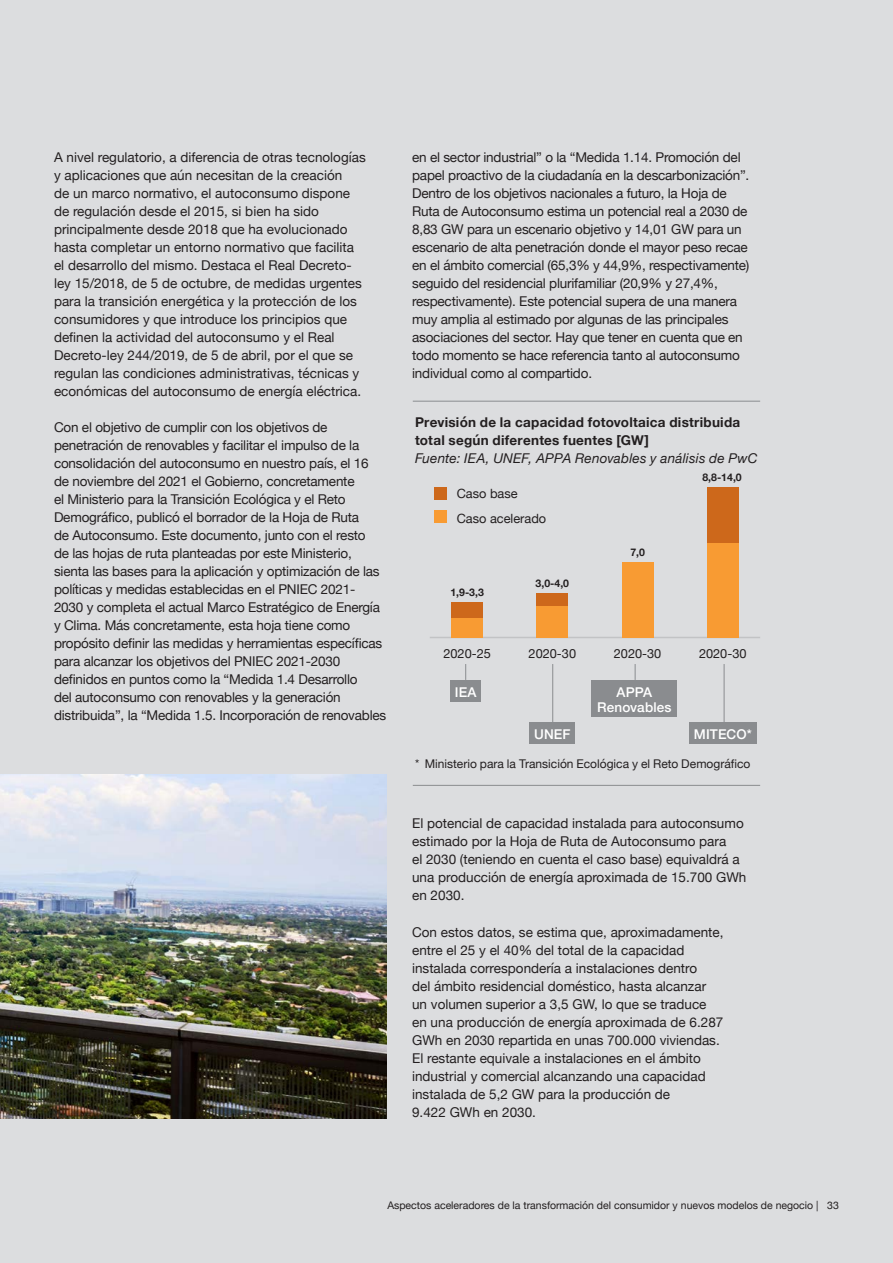
<style>
.page{position:relative;width:893px;height:1263px;background:#dcdddf}
.page>*{position:absolute;margin:0;border:0;box-sizing:border-box;transform-origin:0 0}
.Texto_ok{font:13.5px/18px "Helvetica Neue";letter-spacing:-.015em;color:#231f20}
.t1{font:700 13.5px/18px "Helvetica Neue";letter-spacing:.02em;color:#231f20}
.t2{font:500 13.5px/15px "Helvetica Neue";letter-spacing:.01em;color:#fff;text-align:center}
.t3{font:12.75px "Helvetica Neue";color:#231f20}
.t4{font:12px "Helvetica Neue";color:#231f20}
.t5{font:10.5px "Helvetica Neue";color:#231f20}
.t6{font:700 10.5px "Helvetica Neue";color:#231f20}
.s1{font-weight:400;font-style:italic}
</style>
<div class="page">
<img style="left:0;top:774px;width:387px;height:345px">
<hr style="left:413px;top:401px;width:347px;height:1px;background:#8a8c8f">
<hr style="left:413px;top:785px;width:347px;height:1px;background:#8a8c8f">
<svg style="left:465px;top:664px;width:1px;height:16px"></svg>
<div style="left:450px;top:680px;width:31px;height:22px;background:#8a8c8f"></div>
<svg style="left:635px;top:664px;width:1px;height:16px"></svg>
<div style="left:592px;top:680px;width:85px;height:37px;background:#8a8c8f"></div>
<hr style="left:552px;top:664px;width:1px;height:58px;background:#8a8c8f">
<div style="left:530px;top:722px;width:45px;height:22px;background:#8a8c8f"></div>
<hr style="left:724px;top:664px;width:1px;height:58px;background:#8a8c8f">
<div style="left:689px;top:722px;width:67px;height:22px;background:#8a8c8f"></div>
<hr style="left:430px;top:637px;width:330px;height:1px;background:#c2c3c5">
<div style="left:451px;top:617px;width:32px;height:20px;background:#f89b33"></div>
<div style="left:451px;top:602px;width:32px;height:15px;background:#cd681b"></div>
<div style="left:536px;top:605px;width:32px;height:32px;background:#f89b33"></div>
<div style="left:536px;top:593px;width:32px;height:12px;background:#cd681b"></div>
<div style="left:622px;top:562px;width:32px;height:75px;background:#f89b33"></div>
<div style="left:707px;top:542px;width:32px;height:95px;background:#f89b33"></div>
<div style="left:707px;top:487px;width:32px;height:55px;background:#cd681b"></div>
<div style="left:434px;top:487px;width:12px;height:12px;background:#cd681b"></div>
<div style="left:434px;top:511px;width:12px;height:12px;background:#f89b33"></div>
<p class="Texto_ok" style="left:54px;top:149px;width:313px">A nivel regulatorio, a diferencia de otras tecnologías y aplicaciones que aún necesitan de la creación<br>de un marco normativo, el autoconsumo dispone de regulación desde el 2015, si bien ha sido principalmente desde 2018 que ha evolucionado hasta completar un entorno normativo que facilita el desarrollo del mismo. Destaca el Real Decreto&shy;ley 15/2018, de 5 de octubre, de medidas urgentes para la transición energética y la protección de los consumidores y que introduce los principios que definen la actividad del autoconsumo y el Real Decreto-ley 244/2019, de 5 de abril, por el que se regulan las condiciones administrativas, técnicas y económicas del autoconsumo de energía eléctrica.</p>
<p class="Texto_ok" style="left:54px;top:419px;width:334px">Con el objetivo de cumplir con los objetivos de penetración de renovables y facilitar el impulso de la consolidación del autoconsumo en nuestro país, el 16 de noviembre del 2021 el Gobierno, concretamente<br>el Ministerio para la Transición Ecológica y el Reto Demográfico, publicó el borrador de la Hoja de Ruta<br>de Autoconsumo. Este documento, junto con el resto<br>de las hojas de ruta planteadas por este Ministerio, sienta las bases para la aplicación y optimización de las políticas y medidas establecidas en el PNIEC 2021- 2030 y completa el actual Marco Estratégico de Energía y Clima. Más concretamente, esta hoja tiene como propósito definir las medidas y herramientas específicas para alcanzar los objetivos del PNIEC 2021-2030 definidos en puntos como la “Medida 1.4 Desarrollo<br>del autoconsumo con renovables y la generación distribuida”, la “Medida 1.5. Incorporación de renovables</p>
<p class="t1" style="left:415px;top:413px;width:344px">Previsión de la capacidad fotovoltaica distribuida total según diferentes fuentes [GW]<br><span class="s1">Fuente: IEA, UNEF, APPA Renovables y análisis de PwC</span></p>
<p class="t4" style="left:415px;top:754px;width:337px">* Ministerio para la Transición Ecológica y el Reto Demográfico</p>
<p class="Texto_ok" style="left:412px;top:149px;width:339px">en el sector industrial” o la “Medida 1.14. Promoción del papel proactivo de la ciudadanía en la descarbonización”.<br>Dentro de los objetivos nacionales a futuro, la Hoja de Ruta de Autoconsumo estima un potencial real a 2030 de 8,83 GW para un escenario objetivo y 14,01 GW para un escenario de alta penetración donde el mayor peso recae en el ámbito comercial (65,3% y 44,9%, respectivamente) seguido del residencial plurifamiliar (20,9% y 27,4%, respectivamente). Este potencial supera de una manera muy amplia al estimado por algunas de las principales asociaciones del sector. Hay que tener en cuenta que en todo momento se hace referencia tanto al autoconsumo individual como al compartido.</p>
<p class="t6" style="left:702px;top:469px;width:41px">8,8-14,0</p>
<p class="t3" style="left:457px;top:484px;width:62px">Caso base</p>
<p class="t3" style="left:457px;top:509px;width:91px">Caso acelerado</p>
<p class="t6" style="left:630px;top:544px;width:16px">7,0</p>
<p class="t6" style="left:536px;top:575px;width:35px">3,0-4,0</p>
<p class="t6" style="left:450px;top:584px;width:35px">1,9-3,3</p>
<p class="t3" style="left:443px;top:645px;width:49px">2020-25</p>
<p class="t3" style="left:529px;top:645px;width:49px">2020-30</p>
<p class="t3" style="left:614px;top:645px;width:49px">2020-30</p>
<p class="t3" style="left:699px;top:645px;width:49px">2020-30</p>
<p class="t2" style="left:455px;top:683px;width:23px">IEA</p>
<p class="t2" style="left:597px;top:683px;width:76px">APPA<br>Renovables</p>
<p class="t2" style="left:534px;top:726px;width:38px">UNEF</p>
<p class="t2" style="left:694px;top:726px;width:59px">MITECO*</p>
<p class="Texto_ok" style="left:412px;top:815px;width:336px">El potencial de capacidad instalada para autoconsumo estimado por la Hoja de Ruta de Autoconsumo para<br>el 2030 (teniendo en cuenta el caso base) equivaldrá a una producción de energía aproximada de 15.700 GWh en 2030.</p>
<p class="Texto_ok" style="left:412px;top:923px;width:313px">Con estos datos, se estima que, aproximadamente, entre el 25 y el 40% del total de la capacidad instalada correspondería a instalaciones dentro<br>del ámbito residencial doméstico, hasta alcanzar un volumen superior a 3,5 GW, lo que se traduce en una producción de energía aproximada de 6.287<br>GWh en 2030 repartida en unas 700.000 viviendas.<br>El restante equivale a instalaciones en el ámbito industrial y comercial alcanzando una capacidad instalada de 5,2 GW para la producción de<br>9.422 GWh en 2030.</p>
<p class="t5" style="left:387px;top:1198px;width:453px">Aspectos aceleradores de la transformación del consumidor y nuevos modelos de negocio | 33</p>
</div>
